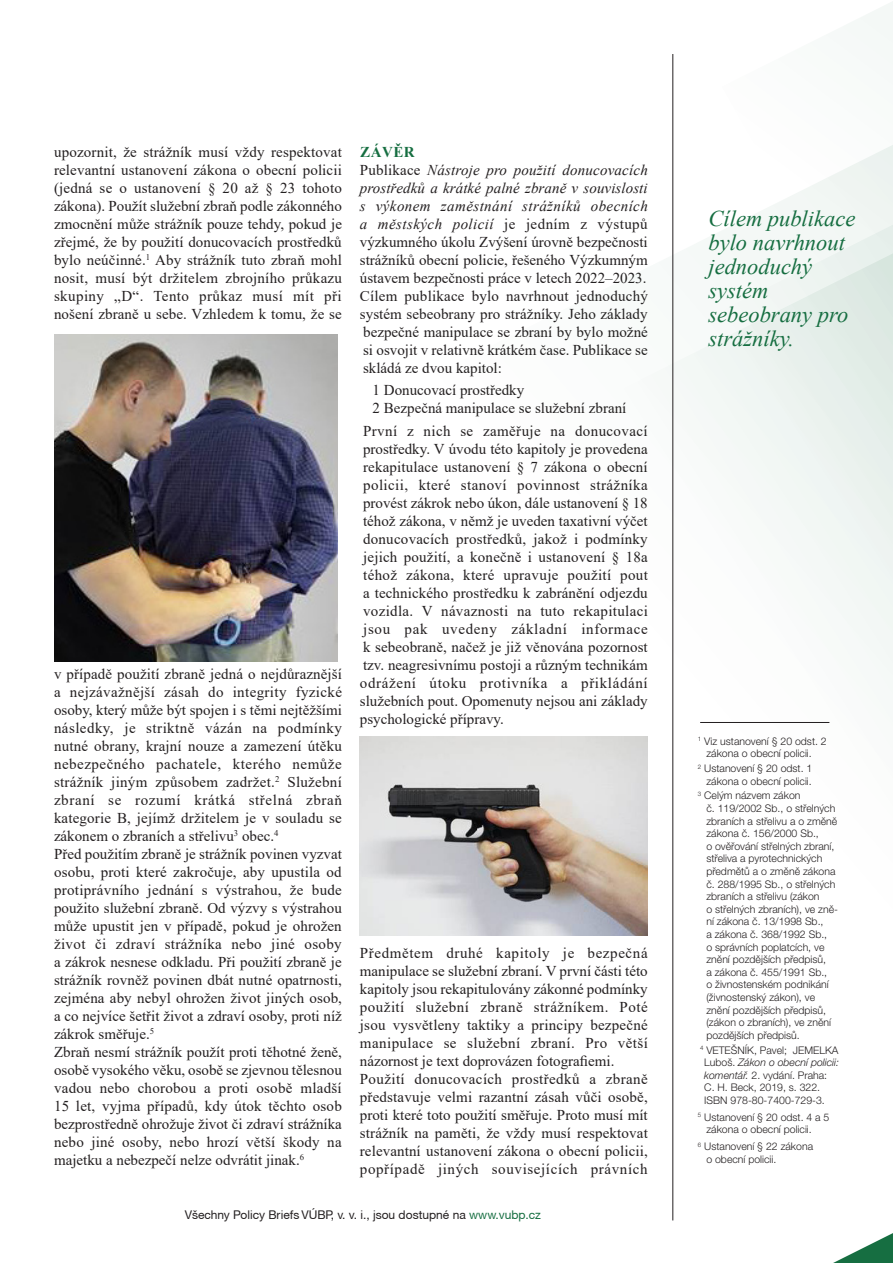
<style>
.page{position:relative;width:893px;height:1263px;background:#fff}
.page>*{position:absolute;margin:0;border:0;box-sizing:border-box;transform-origin:0 0}
.t1{font:italic 22.5px/24px "Times New Roman";color:#166e41}
.t2{font:15px/18px "Times New Roman";color:#231f20;text-align:justify}
.t3{font:700 15px "Times New Roman";letter-spacing:.035em;color:#166e41}
.t4{font:12px "Helvetica Neue CE";color:#231f20}
.t5{font:300 10.5px/12.6px "Helvetica Neue LT Pro";color:#231f20}
.s1{font-style:italic}
.s2{color:#166e41}
</style>
<div class="page">
<svg style="left:427px;top:54px;width:294px;height:1167px"></svg>
<svg style="left:721px;top:2px;width:172px;height:721px;fill:#f4f8f6"></svg>
<hr style="left:672px;top:54px;width:1px;height:1166px;background:#231f20">
<svg style="left:833px;top:1233px;width:60px;height:30px"></svg>
<img style="left:360px;top:736px;width:288px;height:199px">
<img style="left:54px;top:335px;width:283px;height:326px">
<hr style="left:700px;top:722px;width:129px;height:1px;background:#231f20">
<p class="t3" style="left:360px;top:141px;width:56px">ZÁVĚR</p>
<p class="t2" style="left:360px;top:161px;width:289px">Publikace <span class="s1">Nástroje pro použití donucovacích prostředků a krátké palné zbraně v souvislosti s výkonem zaměstnání strážníků obecních a městských policií</span> je jedním z výstupů výzkumného úkolu Zvýšení úrovně bezpečnosti strážníků obecní policie, řešeného Výzkumným ústavem bezpečnosti práce v letech 2022–2023.</p>
<p class="t2" style="left:360px;top:287px;width:289px">Cílem publikace bylo navrhnout jednoduchý systém sebeobrany pro strážníky. Jeho základy bezpečné manipulace se zbraní by bylo možné si osvojit v relativně krátkém čase. Publikace se skládá ze dvou kapitol:</p>
<p class="t2" style="left:373px;top:381px;width:153px">1 Donucovací prostředky</p>
<p class="t2" style="left:373px;top:399px;width:255px">2 Bezpečná manipulace se služební zbraní</p>
<p class="t2" style="left:360px;top:421px;width:289px">První z nich se zaměřuje na donucovací prostředky. V úvodu této kapitoly je provedena rekapitulace ustanovení § 7 zákona o obecní policii, které stanoví povinnost strážníka provést zákrok nebo úkon, dále ustanovení § 18 téhož zákona, v němž je uveden taxativní výčet donucovacích prostředků, jakož i podmínky jejich použití, a konečně i ustanovení § 18a téhož zákona, které upravuje použití pout a technického prostředku k zabránění odjezdu vozidla. V návaznosti na tuto rekapitulaci jsou pak uvedeny základní informace k sebeobraně, načež je již věnována pozornost tzv. neagresivnímu postoji a různým technikám odrážení útoku protivníka a přikládání služebních pout. Opomenuty nejsou ani základy psychologické přípravy.</p>
<p class="t2" style="left:54px;top:143px;width:289px">upozornit, že strážník musí vždy respektovat relevantní ustanovení zákona o obecní policii (jedná se o ustanovení § 20 až § 23 tohoto zákona). Použít služební zbraň podle zákonného zmocnění může strážník pouze tehdy, pokud je zřejmé, že by použití donucovacích prostředků bylo neúčinné.<sup>1</sup> Aby strážník tuto zbraň mohl nosit, musí být držitelem zbrojního průkazu skupiny „D“. Tento průkaz musí mít při nošení zbraně u sebe. Vzhledem k tomu, že se</p>
<p class="t2" style="left:54px;top:665px;width:290px">v případě použití zbraně jedná o nejdůraznější a nejzávažnější zásah do integrity fyzické osoby, který může být spojen i s těmi nejtěžšími následky, je striktně vázán na podmínky nutné obrany, krajní nouze a zamezení útěku nebezpečného pachatele, kterého nemůže strážník jiným způsobem zadržet.<sup>2</sup> Služební zbraní se rozumí krátká střelná zbraň kategorie B, jejímž držitelem je v souladu se zákonem o zbraních a střelivu<sup>3</sup> obec.<sup>4</sup></p>
<p class="t2" style="left:54px;top:845px;width:290px">Před použitím zbraně je strážník povinen vyzvat osobu, proti které zakročuje, aby upustila od protiprávního jednání s výstrahou, že bude použito služební zbraně. Od výzvy s výstrahou může upustit jen v případě, pokud je ohrožen život či zdraví strážníka nebo jiné osoby a zákrok nesnese odkladu. Při použití zbraně je strážník rovněž povinen dbát nutné opatrnosti, zejména aby nebyl ohrožen život jiných osob, a co nejvíce šetřit život a zdraví osoby, proti níž zákrok směřuje.<sup>5</sup></p>
<p class="t2" style="left:54px;top:1043px;width:290px">Zbraň nesmí strážník použít proti těhotné ženě, osobě vysokého věku, osobě se zjevnou tělesnou vadou nebo chorobou a proti osobě mladší 15 let, vyjma případů, kdy útok těchto osob bezprostředně ohrožuje život či zdraví strážníka nebo jiné osoby, nebo hrozí větší škody na majetku a nebezpečí nelze odvrátit jinak.<sup>6</sup></p>
<p class="t2" style="left:360px;top:943px;width:289px">Předmětem druhé kapitoly je bezpečná manipulace se služební zbraní. V první části této kapitoly jsou rekapitulovány zákonné podmínky použití služební zbraně strážníkem. Poté jsou vysvětleny taktiky a principy bezpečné manipulace se služební zbraní. Pro větší názornost je text doprovázen fotografiemi.</p>
<p class="t2" style="left:360px;top:1069px;width:289px">Použití donucovacích prostředků a zbraně představuje velmi razantní zásah vůči osobě, proti které toto použití směřuje. Proto musí mít strážník na paměti, že vždy musí respektovat relevantní ustanovení zákona o obecní policii, popřípadě jiných souvisejících právních</p>
<p class="t4" style="left:185px;top:1207px;width:358px">Všechny Policy Briefs VÚBP, v. v. i., jsou dostupné na <span class="s2">www.vubp.cz</span></p>
<p class="t1" style="left:708px;top:206px;width:148px">Cílem publikace bylo navrhnout jednoduchý systém sebeobrany pro strážníky.</p>
<p class="t5" style="left:706px;top:734px;width:122px;text-indent:-9px"><sup>1</sup> Viz ustanovení § 20 odst. 2 zákona o obecní policii.</p>
<p class="t5" style="left:698px;top:762px;width:116px;text-align:right"><sup>2</sup> Ustanovení § 20 odst. 1 zákona o obecní policii.</p>
<p class="t5" style="left:706px;top:789px;width:133px;text-indent:-9px"><sup>3</sup> Celým názvem zákon<br>č. 119/2002 Sb., o střelných zbraních a střelivu a o změně zákona č. 156/2000 Sb.,<br>o ověřování střelných zbraní, střeliva a pyrotechnických předmětů a o změně zákona č. 288/1995 Sb., o střelných zbraních a střelivu (zákon<br>o střelných zbraních), ve zně&shy;ní zákona č. 13/1998 Sb.,<br>a zákona č. 368/1992 Sb.,<br>o správních poplatcích, ve znění pozdějších předpisů,<br>a zákona č. 455/1991 Sb.,<br>o živnostenském podnikání (živnostenský zákon), ve znění pozdějších předpisů, (zákon o zbraních), ve znění pozdějších předpisů.</p>
<p class="t5" style="left:704px;top:1043px;width:136px;text-indent:-4px"><sup>4</sup> VETEŠNÍK, Pavel; JEMELKA<br>Luboš. <span class="s1">Zákon o obecní policii: komentář.</span> 2. vydání. Praha:<br>C. H. Beck, 2019, s. 322.<br>ISBN 978-80-7400-729-3.</p>
<p class="t5" style="left:706px;top:1110px;width:125px;text-indent:-9px"><sup>5</sup> Ustanovení § 20 odst. 4 a 5 zákona o obecní policii.</p>
<p class="t5" style="left:706px;top:1140px;width:108px;text-indent:-9px"><sup>6</sup> Ustanovení § 22 zákona o obecní policii.</p>
</div>
